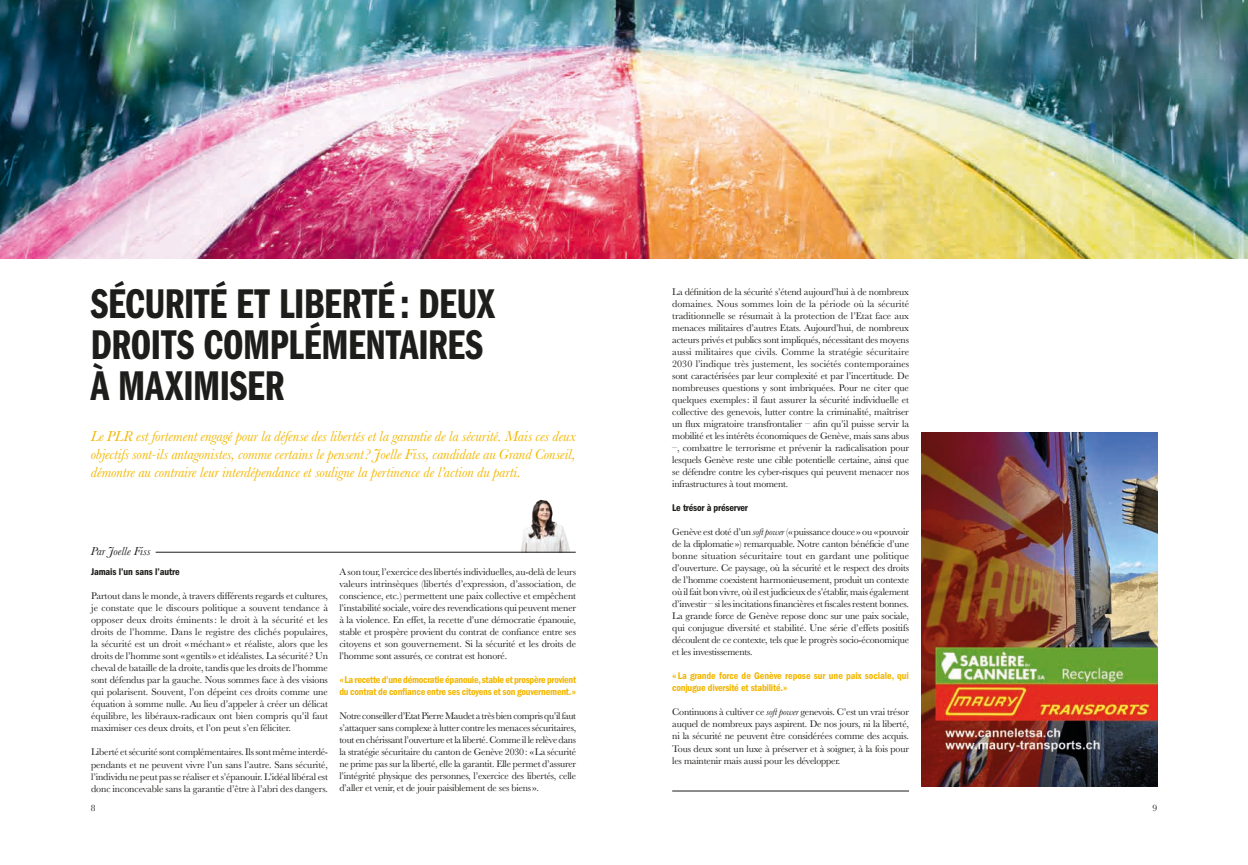
<style>
.page{position:relative;width:1248px;height:865px;background:#fff}
.page>*{position:absolute;margin:0;border:0;box-sizing:border-box;transform-origin:0 0}
.t1{font:43px/41px "ITC Franklin Gothic Std Dm Cp";letter-spacing:-.005em;color:#1d1d1b}
.t2{font:italic 15px/18px "Baskerville";color:#f3b700;text-align:justify}
.t3{font:italic 12px "Baskerville";color:#1d1d1b}
.t4{font:10px/12px "Baskerville";letter-spacing:-.02em;color:#1d1d1b;text-align:justify}
.t5{font:10px/12px "ITC Franklin Gothic Std Dm Cd";letter-spacing:-.02em;color:#f3b700}
.t6{font:10px "ITC Franklin Gothic Std Dm Cd";letter-spacing:-.02em;color:#1d1d1b}
.t7{font:9.5px "Baskerville";color:#1d1d1b}
.s1{font-style:italic}
</style>
<div class="page">
<img style="left:511px;top:499px;width:65px;height:53px">
<img style="left:0;top:0;width:1247px;height:258px">
<hr style="left:672px;top:790px;width:237px;height:1px;background:#1d1d1b">
<img style="left:921px;top:432px;width:236px;height:355px">
<hr style="left:156px;top:552px;width:419px;height:1px;background:#1d1d1b">
<h1 class="t1" style="left:91px;top:284px;width:406px">SÉCURITÉ ET LIBERTÉ : DEUX<br>DROITS COMPLÉMENTAIRES<br>À MAXIMISER</h1>
<p class="t2" style="left:91px;top:427px;width:486px">Le PLR est fortement engagé pour la défense des libertés et la garantie de la sécurité. Mais ces deux objectifs sont-ils antagonistes, comme certains le pensent? Joelle Fiss, candidate au Grand Conseil, démontre au contraire leur interdépendance et souligne la pertinence de l’action du parti.</p>
<p class="t3" style="left:91px;top:543px;width:61px">Par Joelle Fiss</p>
<p class="t6" style="left:91px;top:566px;width:90px">Jamais l’un sans l’autre</p>
<p class="t4" style="left:91px;top:590px;width:238px">Partout dans le monde, à travers différents regards et cultures, je constate que le discours politique a souvent tendance à opposer deux droits éminents: le droit à la sécurité et les droits de l’homme. Dans le registre des clichés populaires, la sécurité est un droit «méchant » et réaliste, alors que les droits de l’homme sont «gentils» et idéalistes. La sécurité? Un cheval de bataille de la droite, tandis que les droits de l’homme sont défendus par la gauche. Nous sommes face à des visions qui polarisent. Souvent, l’on dépeint ces droits comme une équation à somme nulle. Au lieu d’appeler à créer un délicat équilibre, les libéraux-radicaux ont bien compris qu’il faut maximiser ces deux droits, et l’on peut s’en féliciter.</p>
<p class="t4" style="left:91px;top:746px;width:238px">Liberté et sécurité sont complémentaires. Ils sont même interdé&shy;pendants et ne peuvent vivre l’un sans l’autre. Sans sécurité, l’individu ne peut pas se réaliser et s’épanouir. L’idéal libéral est donc inconcevable sans la garantie d’être à l’abri des dangers.</p>
<p class="t4" style="left:339px;top:566px;width:238px">A son tour, l’exercice des libertés individuelles, au-delà de leurs valeurs intrinsèques (libertés d’expression, d’association, de conscience, etc.) permettent une paix collective et empêchent l’instabilité sociale, voire des revendications qui peuvent mener à la violence. En effet, la recette d’une démocratie épanouie, stable et prospère provient du contrat de confiance entre ses citoyens et son gouvernement. Si la sécurité et les droits de l’homme sont assurés, ce contrat est honoré.</p>
<p class="t5" style="left:339px;top:674px;width:238px">«La recette d’une démocratie épanouie, stable et prospère provient du contrat de confiance entre ses citoyens et son gouvernement.»</p>
<p class="t4" style="left:339px;top:710px;width:238px">Notre conseiller d’Etat Pierre Maudet a très bien compris qu’il faut s’attaquer sans complexe à lutter contre les menaces sécuritaires, tout en chérissant l’ouverture et la liberté. Comme il le relève dans la stratégie sécuritaire du canton de Genève 2030: «La sécurité ne prime pas sur la liberté, elle la garantit. Elle permet d’assurer l’intégrité physique des personnes, l’exercice des libertés, celle d’aller et venir, et de jouir paisiblement de ses biens».</p>
<p class="t4" style="left:672px;top:286px;width:238px">La définition de la sécurité s’étend aujourd’hui à de nombreux domaines. Nous sommes loin de la période où la sécurité traditionnelle se résumait à la protection de l’Etat face aux menaces militaires d’autres Etats. Aujourd’hui, de nombreux acteurs privés et publics sont impliqués, nécessitant des moyens aussi militaires que civils. Comme la stratégie sécuritaire 2030 l’indique très justement, les sociétés contemporaines sont caractérisées par leur complexité et par l’incertitude. De nombreuses questions y sont imbriquées. Pour ne citer que quelques exemples: il faut assurer la sécurité individuelle et collective des genevois, lutter contre la criminalité, maîtriser un flux migratoire transfrontalier – afin qu’il puisse servir la mobilité et les intérêts économiques de Genève, mais sans abus –, combattre le terrorisme et prévenir la radicalisation pour lesquels Genève reste une cible potentielle certaine, ainsi que se défendre contre les cyber-risques qui peuvent menacer nos infrastructures à tout moment.</p>
<p class="t6" style="left:672px;top:502px;width:77px">Le trésor à préserver</p>
<p class="t4" style="left:672px;top:526px;width:238px">Genève est doté d’un <span class="s1">soft power</span> («puissance douce» ou «pouvoir de la diplomatie») remarquable. Notre canton bénéficie d’une bonne situation sécuritaire tout en gardant une politique d’ouverture. Ce paysage, où la sécurité et le respect des droits de l’homme coexistent harmonieusement, produit un contexte où il fait bon vivre, où il est judicieux de s’établir, mais également d’investir – si les incitations financières et fiscales restent bonnes.<br>La grande force de Genève repose donc sur une paix sociale, qui conjugue diversité et stabilité. Une série d’effets positifs découlent de ce contexte, tels que le progrès socio-économique et les investissements.</p>
<p class="t5" style="left:672px;top:670px;width:238px">« La grande force de Genève repose sur une paix sociale, qui conjugue diversité et stabilité.»</p>
<p class="t4" style="left:672px;top:706px;width:238px">Continuons à cultiver ce <span class="s1">soft power</span> genevois. C’est un vrai trésor auquel de nombreux pays aspirent. De nos jours, ni la liberté, ni la sécurité ne peuvent être considérées comme des acquis.<br>Tous deux sont un luxe à préserver et à soigner, à la fois pour les maintenir mais aussi pour les développer.</p>
<p class="t7" style="left:91px;top:801px;width:6px">8</p>
<p class="t7" style="left:1152px;top:801px;width:6px">9</p>
</div>
